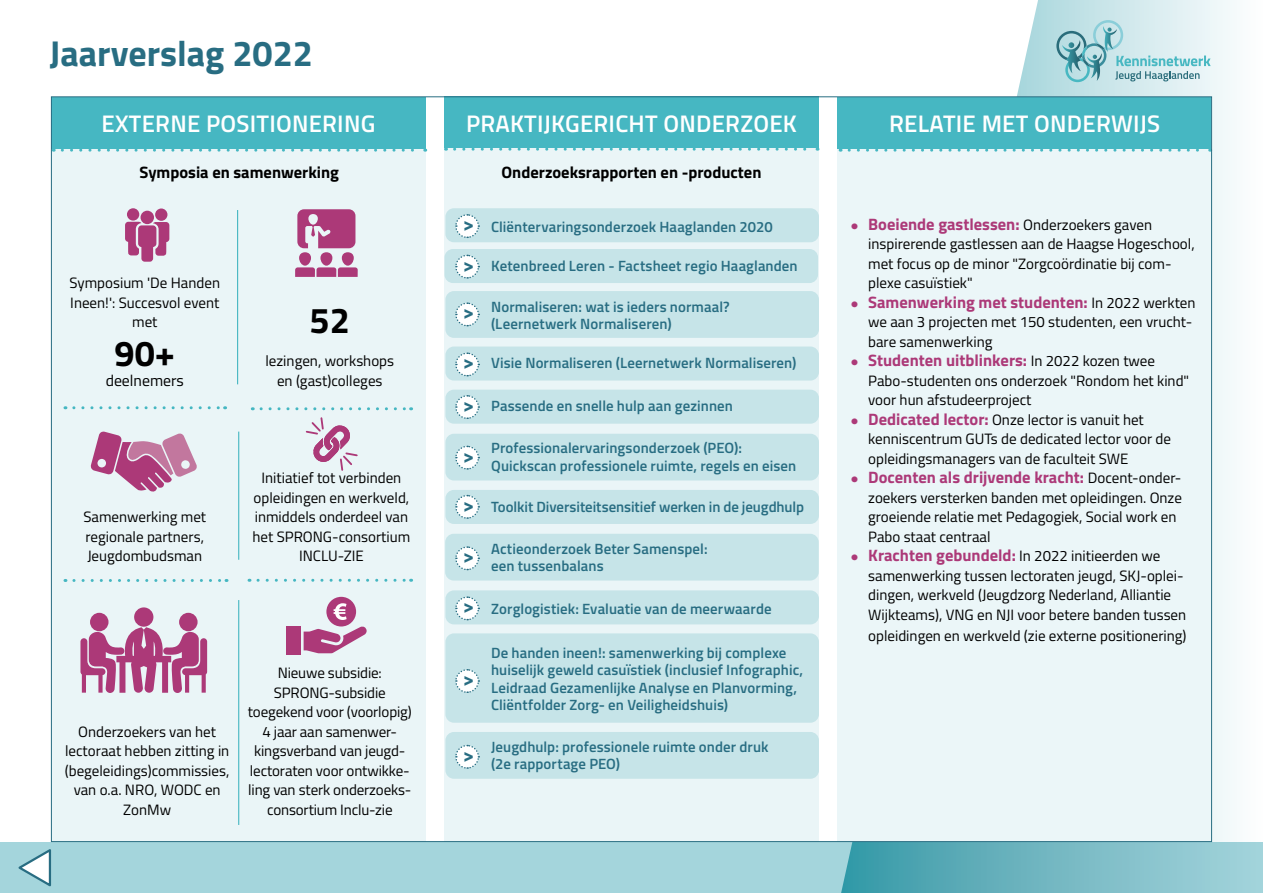
<style>
.page{position:relative;width:1263px;height:893px;background:#fff}
.page>*{position:absolute;margin:0;border:0;box-sizing:border-box;transform-origin:0 0}
.t1{font:700 36px "Cairo";color:#286d82}
.t2{font:700 36px "Cairo";color:#000}
.kop{font:600 24px "Cairo";letter-spacing:.01em;color:#fff}
.bodytekst{font:700 20.4px "Cairo";color:#286d82}
.t3{font:700 16.5px "Cairo";color:#ac3978}
.t4{font:700 16.5px "Cairo";color:#000}
.t5{font:15.75px "Cairo";color:#000}
.bodytekst-2{font:15px/19.5px "Cairo";color:#000}
.t6{font:600 14.85px/17.2px "Cairo";letter-spacing:.005em;color:#286d82}
.s1{font-family:"Lato";font-weight:900;font-size:12px}
.s2{font-weight:400;font-size:15px;color:#000}
.s3{font-family:"Lato";font-weight:900;font-size:12px;color:#ac3978}
.s4{font-weight:700;font-size:16.5px;color:#ac3978}
</style>
<div class="page">
<svg style="left:1017px;top:0;width:218px;height:842px"></svg>
<svg style="left:0;top:842px;width:1263px;height:51px;background:#92cad3"></svg>
<div style="left:52px;top:139px;width:374px;height:703px;background:#eaf5f7"></div>
<div style="left:51px;top:97px;width:375px;height:52px;background:#46b7c2"></div>
<svg style="left:258px;top:579px;width:154px;height:3px"></svg>
<svg style="left:62px;top:149px;width:364px;height:3px"></svg>
<hr style="left:237px;top:210px;width:1px;height:174px;background:#46b7c2">
<hr style="left:238px;top:432px;width:1px;height:128px;background:#46b7c2">
<hr style="left:238px;top:600px;width:1px;height:225px;background:#46b7c2">
<div style="left:141px;top:211px;width:13px;height:13px;background:#ac3978;border-radius:50%"></div>
<div style="left:127px;top:208px;width:12px;height:13px;background:#ac3978;border-radius:50%"></div>
<svg style="left:125px;top:222px;width:44px;height:40px"></svg>
<div style="left:155px;top:208px;width:12px;height:13px;background:#ac3978;border-radius:50%"></div>
<div style="left:342px;top:252px;width:12px;height:14px;background:#ac3978;border-radius:6px"></div>
<div style="left:299px;top:252px;width:12px;height:14px;background:#ac3978;border-radius:6px"></div>
<div style="left:320px;top:252px;width:12px;height:14px;background:#ac3978;border-radius:6px"></div>
<svg style="left:295px;top:267px;width:63px;height:10px"></svg>
<svg style="left:297px;top:209px;width:58px;height:39px"></svg>
<div style="left:445px;top:138px;width:374px;height:704px;background:#eaf5f7"></div>
<div style="left:444px;top:96px;width:375px;height:51px;background:#46b7c2"></div>
<svg style="left:455px;top:148px;width:363px;height:3px"></svg>
<div style="left:837px;top:139px;width:375px;height:703px;background:#ebf6f8"></div>
<div style="left:837px;top:97px;width:374px;height:52px;background:#46b7c2"></div>
<svg style="left:849px;top:149px;width:361px;height:3px"></svg>
<div style="left:134px;top:607px;width:19px;height:20px;background:#ac3978;border-radius:50%"></div>
<div style="left:90px;top:613px;width:19px;height:18px;background:#ac3978;border-radius:50%"></div>
<div style="left:179px;top:613px;width:19px;height:18px;background:#ac3978;border-radius:50%"></div>
<svg style="left:80px;top:627px;width:127px;height:66px"></svg>
<div style="left:445px;top:732px;width:374px;height:47px;background:#c6e4e8;border-radius:9px"></div>
<svg style="left:455px;top:744px;width:25px;height:25px"></svg>
<div style="left:445px;top:490px;width:374px;height:34px;background:#c6e4e8;border-radius:9px"></div>
<svg style="left:455px;top:494px;width:25px;height:25px"></svg>
<div style="left:445px;top:434px;width:374px;height:46px;background:#c6e4e8;border-radius:9px"></div>
<svg style="left:455px;top:445px;width:25px;height:25px"></svg>
<div style="left:445px;top:390px;width:374px;height:34px;background:#c6e4e8;border-radius:9px"></div>
<svg style="left:455px;top:395px;width:25px;height:24px"></svg>
<div style="left:445px;top:347px;width:374px;height:34px;background:#c6e4e8;border-radius:9px"></div>
<svg style="left:455px;top:352px;width:25px;height:25px"></svg>
<div style="left:445px;top:291px;width:374px;height:47px;background:#c6e4e8;border-radius:9px"></div>
<svg style="left:455px;top:302px;width:25px;height:25px"></svg>
<div style="left:444px;top:249px;width:374px;height:34px;background:#c6e4e8;border-radius:9px"></div>
<svg style="left:455px;top:254px;width:25px;height:25px"></svg>
<div style="left:445px;top:208px;width:374px;height:34px;background:#c6e4e8;border-radius:9px"></div>
<svg style="left:455px;top:214px;width:25px;height:24px"></svg>
<div style="left:445px;top:633px;width:374px;height:90px;background:#c6e4e8;border-radius:9px"></div>
<svg style="left:455px;top:669px;width:25px;height:24px"></svg>
<div style="left:445px;top:590px;width:374px;height:34px;background:#c6e4e8;border-radius:9px"></div>
<svg style="left:455px;top:596px;width:25px;height:25px"></svg>
<div style="left:445px;top:534px;width:374px;height:47px;background:#c6e4e8;border-radius:9px"></div>
<svg style="left:455px;top:546px;width:25px;height:25px"></svg>
<div style="left:286px;top:626px;width:15px;height:29px;background:#ac3978"></div>
<svg style="left:304px;top:626px;width:63px;height:27px"></svg>
<div style="left:326px;top:597px;width:30px;height:29px;background:#ac3978;border-radius:50%"></div>
<svg style="left:334px;top:603px;width:13px;height:17px"></svg>
<svg style="left:1056px;top:20px;width:155px;height:62px;background:#b7dadf"></svg>
<svg style="left:17px;top:846px;width:35px;height:43px"></svg>
<svg style="left:91px;top:431px;width:106px;height:61px"></svg>
<svg style="left:74px;top:406px;width:152px;height:3px"></svg>
<svg style="left:261px;top:407px;width:151px;height:3px"></svg>
<svg style="left:74px;top:579px;width:153px;height:3px"></svg>
<svg style="left:305px;top:417px;width:53px;height:54px"></svg>
<p class="t1" style="left:50px;top:24px;width:265px">Jaarverslag 2022</p>
<p class="kop" style="left:102px;top:105px;width:275px">EXTERNE POSITIONERING</p>
<p class="t4" style="left:140px;top:159px;width:201px">Symposia en samenwerking</p>
<p class="bodytekst-2" style="left:69px;top:273px;width:152px;text-align:center">Symposium 'De Handen<br>Ineen!': Succesvol event met</p>
<p class="t2" style="left:115px;top:324px;width:62px">90+</p>
<p class="t5" style="left:106px;top:368px;width:80px">deelnemers</p>
<p class="bodytekst-2" style="left:83px;top:507px;width:124px">Samenwerking met regionale partners,<br>Jeugdombudsman</p>
<p class="t2" style="left:310px;top:291px;width:42px">52</p>
<p class="bodytekst-2" style="left:265px;top:351px;width:130px">lezingen, workshops</p>
<p class="bodytekst-2" style="left:277px;top:371px;width:107px">en (gast)colleges</p>
<p class="bodytekst-2" style="left:252px;top:468px;width:159px;text-align:center">Initiatief tot verbinden opleidingen en werkveld, inmiddels onderdeel van het SPRONG-consortium<br>INCLU-ZIE</p>
<p class="bodytekst-2" style="left:65px;top:722px;width:166px;text-align:center">Onderzoekers van het lectoraat hebben zitting in (begeleidings)commissies, van o.a. NRO, WODC en<br>ZonMw</p>
<p class="bodytekst-2" style="left:248px;top:663px;width:165px;text-align:center">Nieuwe subsidie:<br>SPRONG-subsidie toegekend voor (voorlopig)<br>4 jaar aan samenwer&shy;kingsverband van jeugd&shy;lectoraten voor ontwikke&shy;ling van sterk onderzoeks&shy;consortium Inclu-zie</p>
<p class="kop" style="left:466px;top:105px;width:332px">PRAKTIJKGERICHT ONDERZOEK</p>
<p class="t4" style="left:501px;top:159px;width:261px">Onderzoeksrapporten en -producten</p>
<p class="bodytekst" style="left:463px;top:207px;width:13px">&gt;</p>
<p class="t6" style="left:491px;top:218px;width:283px">Cliëntervaringsonderzoek Haaglanden 2020</p>
<p class="bodytekst" style="left:463px;top:248px;width:13px">&gt;</p>
<p class="t6" style="left:491px;top:258px;width:308px">Ketenbreed Leren - Factsheet regio Haaglanden</p>
<p class="bodytekst" style="left:463px;top:296px;width:13px">&gt;</p>
<p class="t6" style="left:491px;top:298px;width:240px">Normaliseren: wat is ieders normaal?</p>
<p class="t6" style="left:491px;top:315px;width:182px">(Leernetwerk Normaliseren)</p>
<p class="bodytekst" style="left:463px;top:346px;width:13px">&gt;</p>
<p class="t6" style="left:491px;top:354px;width:307px">Visie Normaliseren (Leernetwerk Normaliseren)</p>
<p class="bodytekst" style="left:463px;top:388px;width:13px">&gt;</p>
<p class="t6" style="left:491px;top:397px;width:243px">Passende en snelle hulp aan gezinnen</p>
<p class="bodytekst" style="left:463px;top:439px;width:13px">&gt;</p>
<p class="t6" style="left:491px;top:439px;width:252px">Professionalervaringsonderzoek (PEO):</p>
<p class="t6" style="left:491px;top:457px;width:307px">Quickscan professionele ruimte, regels en eisen</p>
<p class="bodytekst" style="left:463px;top:488px;width:13px">&gt;</p>
<p class="t6" style="left:491px;top:499px;width:314px">Toolkit Diversiteitsensitief werken in de jeugdhulp</p>
<p class="bodytekst" style="left:463px;top:539px;width:13px">&gt;</p>
<p class="t6" style="left:491px;top:540px;width:218px">Actieonderzoek Beter Samenspel:</p>
<p class="t6" style="left:491px;top:557px;width:114px">een tussenbalans</p>
<p class="bodytekst" style="left:463px;top:589px;width:13px">&gt;</p>
<p class="t6" style="left:491px;top:600px;width:282px">Zorglogistiek: Evaluatie van de meerwaarde</p>
<p class="bodytekst" style="left:463px;top:662px;width:13px">&gt;</p>
<p class="bodytekst" style="left:463px;top:738px;width:13px">&gt;</p>
<p class="t6" style="left:491px;top:644px;width:313px">De handen ineen!: samenwerking bij complexe huiselijk geweld casuïstiek (inclusief Infographic, Leidraad Gezamenlijke Analyse en Planvorming, Cliëntfolder Zorg- en Veiligheidshuis)</p>
<p class="t6" style="left:491px;top:738px;width:279px">Jeugdhulp: professionele ruimte onder druk</p>
<p class="t6" style="left:491px;top:756px;width:131px">(2e rapportage PEO)</p>
<p class="kop" style="left:889px;top:105px;width:272px">RELATIE MET ONDERWIJS</p>
<p class="t3" style="left:851px;top:211px;width:302px"><span class="s1">•</span> Boeiende gastlessen: <span class="s2">Onderzoekers gaven</span></p>
<p class="bodytekst-2" style="left:868px;top:234px;width:328px">inspirerende gastlessen aan de Haagse Hogeschool, met focus op de minor "Zorgcoördinatie bij com&shy;plexe casuïstiek"</p>
<p class="t3" style="left:851px;top:289px;width:346px"><span class="s1">•</span> Samenwerking met studenten: <span class="s2">In 2022 werkten</span></p>
<p class="bodytekst-2" style="left:868px;top:312px;width:326px">we aan 3 projecten met 150 studenten, een vrucht&shy;bare samenwerking</p>
<p class="t3" style="left:851px;top:347px;width:305px"><span class="s1">•</span> Studenten uitblinkers: <span class="s2">In 2022 kozen twee</span></p>
<p class="bodytekst-2" style="left:868px;top:371px;width:322px">Pabo-studenten ons onderzoek "Rondom het kind" voor hun afstudeerproject</p>
<p class="bodytekst-2" style="left:868px;top:410px;width:304px;text-indent:-17px"><span class="s3">•</span> <span class="s4">Dedicated lector:</span> Onze lector is vanuit het kenniscentrum GUTs de dedicated lector voor de opleidingsmanagers van de faculteit SWE</p>
<p class="t3" style="left:851px;top:464px;width:332px"><span class="s1">•</span> Docenten als drijvende kracht: <span class="s2">Docent-onder-</span></p>
<p class="bodytekst-2" style="left:868px;top:488px;width:315px">zoekers versterken banden met opleidingen. Onze groeiende relatie met Pedagogiek, Social work en<br>Pabo staat centraal</p>
<p class="bodytekst-2" style="left:868px;top:546px;width:320px;text-indent:-17px"><span class="s3">•</span> <span class="s4">Krachten gebundeld:</span> In 2022 initieerden we samenwerking tussen lectoraten jeugd, SKJ-oplei&shy;dingen, werkveld (Jeugdzorg Nederland, Alliantie Wijkteams), VNG en NJI voor betere banden tussen</p>
<p class="bodytekst-2" style="left:868px;top:626px;width:320px">opleidingen en werkveld (zie externe positionering)</p>
</div>
